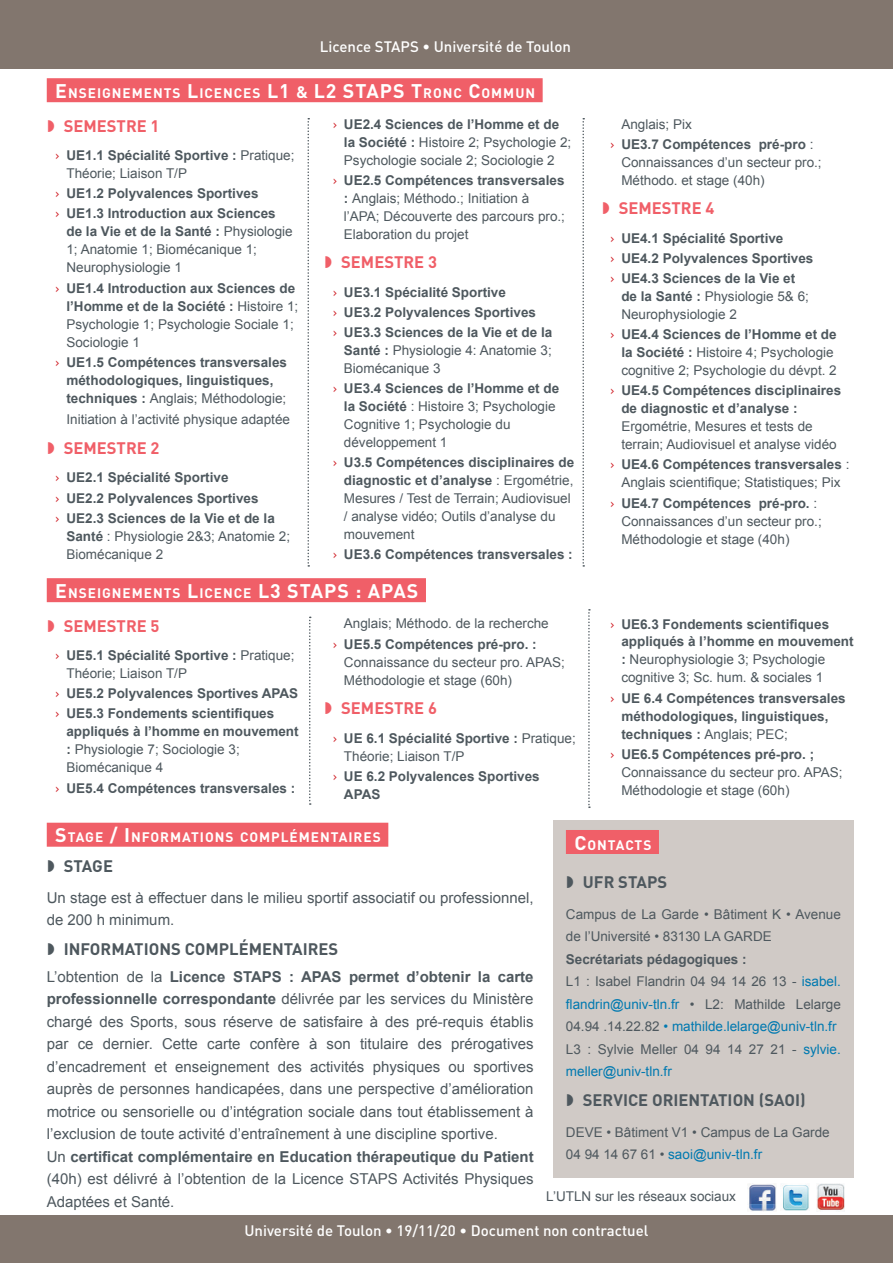
<style>
.page{position:relative;width:893px;height:1263px;background:#fff}
.page>*{position:absolute;margin:0;border:0;box-sizing:border-box;transform-origin:0 0}
.t1{font:700 16.5px "DIN";color:#4e585e}
.t2{font:700 16.5px "DIN";color:#f05f68}
.t3{font:15px/22.5px "Arial";color:#4e585e}
.t4{font:500 15px "DIN";color:#fff}
.t5{font:700 13.65px "DIN";letter-spacing:.07em;color:#fff}
.t6{font:13.5px/18px "Arial";color:#4e585e}
.t7{font:700 13.5px/20.1px "Arial";color:#4e585e}
.s1{font-size:19.5px}
.s2{font-size:16.5px}
.s3{font-family:"DIN";color:#d1232a}
.s4{font-weight:700}
.s5{font-family:"DIN";font-weight:400;color:#d1232a}
.s6{font-weight:400}
.s7{color:#0079b0}
</style>
<div class="page">
<div style="left:0;top:1215px;width:893px;height:48px;background:#82766e"></div>
<div style="left:0;top:0;width:893px;height:68px;background:#82766e"></div>
<div style="left:47px;top:78px;width:496px;height:24px;background:#f05f68"></div>
<div style="left:553px;top:820px;width:301px;height:358px;background:#d0cac6"></div>
<div style="left:566px;top:830px;width:93px;height:24px;background:#f05f68"></div>
<div style="left:47px;top:823px;width:341px;height:24px;background:#f05f68"></div>
<img style="left:748px;top:1184px;width:28px;height:28px">
<img style="left:781px;top:1184px;width:28px;height:26px">
<img style="left:817px;top:1183px;width:27px;height:27px">
<svg style="left:307px;top:118px;width:2px;height:449px"></svg>
<svg style="left:582px;top:118px;width:2px;height:449px"></svg>
<div style="left:47px;top:578px;width:379px;height:24px;background:#f05f68"></div>
<svg style="left:309px;top:617px;width:2px;height:188px"></svg>
<svg style="left:588px;top:609px;width:2px;height:199px"></svg>
<p class="t4" style="left:320px;top:37px;width:252px">Licence STAPS • Université de Toulon</p>
<p class="t5" style="left:55px;top:84px;width:481px"><span class="s1">E</span>NSEIGNEMENTS <span class="s1">L</span>ICENCES <span class="s1">L1</span> <span class="s2">&amp;</span> <span class="s1">L2 STAPS T</span>RONC <span class="s1">C</span>OMMUN</p>
<p class="t2" style="left:64px;top:115px;width:97px">SEMESTRE 1</p>
<p class="t6" style="left:66px;top:147px;width:230px;text-indent:-11px"><span class="s3">›</span> <span class="s4">UE1.1 Spécialité Sportive :</span> Pratique;<br>Théorie; Liaison T/P</p>
<p class="t7" style="left:55px;top:184px;width:222px"><span class="s5">›</span> UE1.2 Polyvalences Sportives<br><span class="s5">›</span> UE1.3 Introduction aux Sciences</p>
<p class="t6" style="left:66px;top:223px;width:228px"><span class="s4">de la Vie et de la Santé :</span> Physiologie<br>1; Anatomie 1; Biomécanique 1;<br>Neurophysiologie 1</p>
<p class="t6" style="left:66px;top:279px;width:233px;text-indent:-11px"><span class="s3">›</span> <span class="s4">UE1.4 Introduction aux Sciences de l’Homme et de la Société :</span> Histoire 1;<br>Psychologie 1; Psychologie Sociale 1;<br>Sociologie 1</p>
<p class="t7" style="left:66px;top:353px;width:222px;line-height:18px;text-indent:-11px"><span class="s5">›</span> UE1.5 Compétences transversales méthodologiques, linguistiques, techniques : <span class="s6">Anglais; Méthodologie;</span></p>
<p class="t6" style="left:66px;top:411px;width:225px">Initiation à l’activité physique adaptée</p>
<p class="t2" style="left:64px;top:437px;width:97px">SEMESTRE 2</p>
<p class="t7" style="left:55px;top:468px;width:221px"><span class="s5">›</span> UE2.1 Spécialité Sportive<br><span class="s5">›</span> UE2.2 Polyvalences Sportives<br><span class="s5">›</span> UE2.3 Sciences de la Vie et de la</p>
<p class="t6" style="left:66px;top:527px;width:225px"><span class="s4">Santé</span> : Physiologie 2&amp;3; Anatomie 2;<br>Biomécanique 2</p>
<p class="t6" style="left:344px;top:115px;width:229px;text-indent:-11px"><span class="s3">›</span> <span class="s4">UE2.4 Sciences de l’Homme et de la Société :</span> Histoire 2; Psychologie 2;<br>Psychologie sociale 2; Sociologie 2</p>
<p class="t6" style="left:344px;top:171px;width:223px;text-indent:-11px"><span class="s3">›</span> <span class="s4">UE2.5 Compétences transversales :</span> Anglais; Méthodo.; Initiation à l’APA; Découverte des parcours pro.;<br>Elaboration du projet</p>
<p class="t2" style="left:341px;top:251px;width:97px">SEMESTRE 3</p>
<p class="t7" style="left:333px;top:282px;width:221px"><span class="s5">›</span> UE3.1 Spécialité Sportive<br><span class="s5">›</span> UE3.2 Polyvalences Sportives<br><span class="s5">›</span> UE3.3 Sciences de la Vie et de la</p>
<p class="t6" style="left:344px;top:341px;width:209px"><span class="s4">Santé :</span> Physiologie 4: Anatomie 3;<br>Biomécanique 3</p>
<p class="t6" style="left:344px;top:380px;width:217px;text-indent:-11px"><span class="s3">›</span> <span class="s4">UE3.4 Sciences de l’Homme et de la Société</span> : Histoire 3; Psychologie<br>Cognitive 1; Psychologie du développement 1</p>
<p class="t6" style="left:344px;top:454px;width:232px;text-indent:-11px"><span class="s3">›</span> <span class="s4">U3.5 Compétences disciplinaires de diagnostic et d’analyse</span> : Ergométrie,<br>Mesures / Test de Terrain; Audiovisuel / analyse vidéo; Outils d’analyse du mouvement</p>
<p class="t7" style="left:333px;top:545px;width:242px"><span class="s5">›</span> UE3.6 Compétences transversales :</p>
<p class="t5" style="left:55px;top:584px;width:365px"><span class="s1">E</span>NSEIGNEMENTS <span class="s1">L</span>ICENCE <span class="s1">L3 STAPS : APAS</span></p>
<p class="t2" style="left:64px;top:615px;width:97px">SEMESTRE 5</p>
<p class="t6" style="left:66px;top:646px;width:230px;text-indent:-11px"><span class="s3">›</span> <span class="s4">UE5.1 Spécialité Sportive :</span> Pratique;<br>Théorie; Liaison T/P</p>
<p class="t7" style="left:55px;top:684px;width:245px"><span class="s5">›</span> UE5.2 Polyvalences Sportives APAS <span class="s5">›</span> UE5.3 Fondements scientifiques</p>
<p class="t6" style="left:66px;top:723px;width:234px"><span class="s4">appliqués à l’homme en mouvement :</span> Physiologie 7; Sociologie 3;<br>Biomécanique 4</p>
<p class="t7" style="left:55px;top:778px;width:242px"><span class="s5">›</span> UE5.4 Compétences transversales :</p>
<p class="t6" style="left:333px;top:614px;width:218px;line-height:20.1px;text-indent:11px">Anglais; Méthodo. de la recherche <span class="s3">›</span> <span class="s4">UE5.5 Compétences pré-pro. :</span></p>
<p class="t6" style="left:344px;top:653px;width:223px">Connaissance du secteur pro. APAS;<br>Méthodologie et stage (60h)</p>
<p class="t2" style="left:341px;top:697px;width:97px">SEMESTRE 6</p>
<p class="t6" style="left:344px;top:729px;width:233px;text-indent:-11px"><span class="s3">›</span> <span class="s4">UE 6.1 Spécialité Sportive :</span> Pratique;<br>Théorie; Liaison T/P</p>
<p class="t7" style="left:344px;top:768px;width:197px;line-height:18px;text-indent:-11px"><span class="s5">›</span> UE 6.2 Polyvalences Sportives<br>APAS</p>
<p class="t7" style="left:610px;top:114px;width:205px;text-indent:11px"><span class="s6">Anglais; Pix<br></span><span class="s5">›</span> UE3.7 Compétences pré-pro <span class="s6">:</span></p>
<p class="t6" style="left:621px;top:153px;width:202px">Connaissances d’un secteur pro.;<br>Méthodo. et stage (40h)</p>
<p class="t2" style="left:619px;top:197px;width:97px">SEMESTRE 4</p>
<p class="t7" style="left:610px;top:228px;width:205px"><span class="s5">›</span> UE4.1 Spécialité Sportive<br><span class="s5">›</span> UE4.2 Polyvalences Sportives <span class="s5">›</span> UE4.3 Sciences de la Vie et</p>
<p class="t6" style="left:621px;top:287px;width:189px"><span class="s4">de la Santé :</span> Physiologie 5&amp; 6;<br>Neurophysiologie 2</p>
<p class="t6" style="left:621px;top:326px;width:217px;text-indent:-11px"><span class="s3">›</span> <span class="s4">UE4.4 Sciences de l’Homme et de la Société :</span> Histoire 4; Psychologie cognitive 2; Psychologie du dévpt. 2</p>
<p class="t6" style="left:621px;top:382px;width:221px;text-indent:-11px"><span class="s3">›</span> <span class="s4">UE4.5 Compétences disciplinaires de diagnostic et d’analyse :<br></span>Ergométrie, Mesures et tests de terrain; Audiovisuel et analyse vidéo</p>
<p class="t6" style="left:610px;top:456px;width:241px;text-align:center"><span class="s3">›</span> <span class="s4">UE4.6 Compétences transversales</span> :<br>Anglais scientifique; Statistiques; Pix</p>
<p class="t6" style="left:621px;top:494px;width:202px;text-indent:-11px"><span class="s3">›</span> <span class="s4">UE4.7 Compétences pré-pro.</span> :<br>Connaissances d’un secteur pro.;<br>Méthodologie et stage (40h)</p>
<p class="t7" style="left:621px;top:615px;width:234px;line-height:18px;text-indent:-11px"><span class="s5">›</span> UE6.3 Fondements scientifiques appliqués à l’homme en mouvement : <span class="s6">Neurophysiologie 3; Psychologie cognitive 3; Sc. hum. &amp; sociales 1</span></p>
<p class="t7" style="left:621px;top:689px;width:226px;line-height:18px;text-indent:-11px"><span class="s5">›</span> UE 6.4 Compétences transversales méthodologiques, linguistiques, techniques : <span class="s6">Anglais; PEC;</span></p>
<p class="t6" style="left:621px;top:745px;width:223px;text-indent:-11px"><span class="s3">›</span> <span class="s4">UE6.5 Compétences pré-pro. ;<br></span>Connaissance du secteur pro. APAS;<br>Méthodologie et stage (60h)</p>
<p class="t5" style="left:55px;top:828px;width:327px"><span class="s1">S</span>TAGE <span class="s1">/ I</span>NFORMATIONS COMPLÉMENTAIRES</p>
<p class="t1" style="left:64px;top:855px;width:51px">STAGE</p>
<p class="t3" style="left:47px;top:886px;width:488px">Un stage est à effectuer dans le milieu sportif associatif ou professionnel, de 200 h minimum.</p>
<p class="t1" style="left:64px;top:938px;width:276px">INFORMATIONS COMPLÉMENTAIRES</p>
<p class="t3" style="left:47px;top:965px;width:488px">L’obtention de la <span class="s4">Licence STAPS : APAS permet d’obtenir la carte professionnelle correspondante</span> délivrée par les services du Ministère chargé des Sports, sous réserve de satisfaire à des pré-requis établis par ce dernier. Cette carte confère à son titulaire des prérogatives d’encadrement et enseignement des activités physiques ou sportives auprès de personnes handicapées, dans une perspective d’amélioration motrice ou sensorielle ou d’intégration sociale dans tout établissement à l’exclusion de toute activité d’entraînement à une discipline sportive.<br>Un <span class="s4">certificat complémentaire en Education thérapeutique du Patient </span>(40h) est délivré à l’obtention de la Licence STAPS Activités Physiques Adaptées et Santé.</p>
<p class="t5" style="left:574px;top:836px;width:79px"><span class="s1">C</span>ONTACTS</p>
<p class="t1" style="left:583px;top:871px;width:86px">UFR STAPS</p>
<p class="t6" style="left:566px;top:903px;width:276px;line-height:22.5px">Campus de La Garde • Bâtiment K • Avenue de l’Université • 83130 LA GARDE <span class="s4">Secrétariats pédagogiques :<br></span>L1 : Isabel Flandrin 04 94 14 26 13 - <span class="s7">isabel. flandrin@univ-tln.fr</span> • L2: Mathilde Lelarge 04.94 .14.22.82 <span class="s7">• mathilde.lelarge@univ-tln.fr </span>L3 : Sylvie Meller 04 94 14 27 21 - <span class="s7">sylvie. meller@univ-tln.fr</span></p>
<p class="t1" style="left:583px;top:1089px;width:224px">SERVICE ORIENTATION (SAOI)</p>
<p class="t6" style="left:566px;top:1121px;width:265px;line-height:22.5px">DEVE • Bâtiment V1 • Campus de La Garde<br>04 94 14 67 61 • <span class="s7">saoi@univ-tln.fr</span></p>
<p class="t6" style="left:546px;top:1188px;width:191px">L’UTLN sur les réseaux sociaux</p>
<p class="t4" style="left:244px;top:1221px;width:406px">Université de Toulon • 19/11/20 • Document non contractuel</p>
</div>
